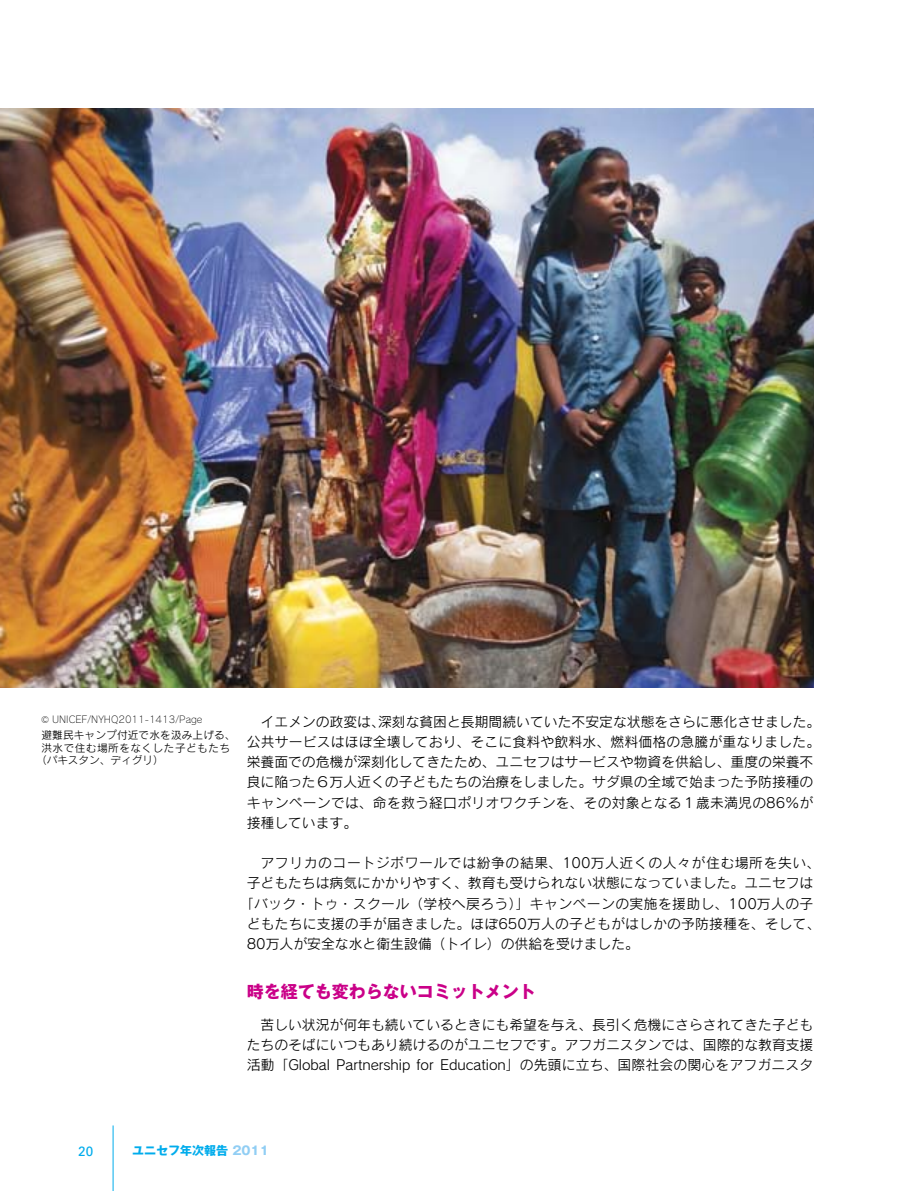
<style>
.page{position:relative;width:923px;height:1191px;background:#fff}
.page>*{position:absolute;margin:0;border:0;box-sizing:border-box;transform-origin:0 0}
.t1{font:700 16.95px "Gothic MB101 Pro";color:#ca0088}
.t2{font:13.8px/20.2px "Rodin Pro M";color:#000}
.t3{font:13.8px "Rodin Pro M";letter-spacing:.03em;color:#000}
.t4{font:13.8px "Rodin Pro M";letter-spacing:.045em;color:#000}
.t5{font:13.5px "Univers";color:#00acec}
.t6{font:700 12px "Gothic MB101 Pro";color:#00acec}
.t7{font:10.65px "Rodin Pro M";letter-spacing:.015em;color:#000}
.t8{font:10.65px "Rodin Pro M";letter-spacing:.045em;color:#000}
.t9{font:9.6px "Rodin Pro L";color:#000}
.s1{color:#91cef4}
</style>
<div class="page">
<img style="left:0;top:108px;width:813px;height:579px">
<hr style="left:113px;top:1125px;width:1px;height:66px;background:#00acec">
<p class="t9" style="left:41px;top:713px;width:162px">© UNICEF/NYHQ2011-1413/Page</p>
<p class="t7" style="left:41px;top:728px;width:196px">避難民キャンプ付近で水を汲み上げる、</p>
<p class="t8" style="left:41px;top:740px;width:190px">洪水で住む場所をなくした子どもたち</p>
<p class="t7" style="left:36px;top:753px;width:129px">（パキスタン、ディグリ）</p>
<p class="t2" style="left:247px;top:711px;width:575px;text-indent:14px">イエメンの政変は、深刻な貧困と長期間続いていた不安定な状態をさらに悪化させました。公共サービスはほぼ全壊しており、そこに食料や飲料水、燃料価格の急騰が重なりました。栄養面での危機が深刻化してきたため、ユニセフはサービスや物資を供給し、重度の栄養不良に陥った６万人近くの子どもたちの治療をしました。サダ県の全域で始まった予防接種のキャンペーンでは、命を救う経口ポリオワクチンを、その対象となる１歳未満児の86％が接種しています。</p>
<p class="t4" style="left:260px;top:854px;width:561px">アフリカのコートジボワールでは紛争の結果、100万人近くの人々が住む場所を失い、</p>
<p class="t2" style="left:247px;top:872px;width:568px">子どもたちは病気にかかりやすく、教育も受けられない状態になっていました。ユニセフは</p>
<p class="t3" style="left:240px;top:894px;width:575px">「バック・トゥ・スクール（学校へ戻ろう）」キャンペーンの実施を援助し、100万人の子</p>
<p class="t2" style="left:247px;top:913px;width:575px">どもたちに支援の手が届きました。ほぼ650万人の子どもがはしかの予防接種を、そして、</p>
<p class="t2" style="left:247px;top:933px;width:394px">80万人が安全な水と衛生設備（トイレ）の供給を受けました。</p>
<p class="t1" style="left:247px;top:977px;width:291px">時を経ても変わらないコミットメント</p>
<p class="t2" style="left:247px;top:1014px;width:568px;text-align:justify;text-indent:14px">苦しい状況が何年も続いているときにも希望を与え、長引く危機にさらされてきた子どもたちのそばにいつもあり続けるのがユニセフです。アフガニスタンでは、国際的な教育支援活動「Global Partnership for Education」の先頭に立ち、国際社会の関心をアフガニスタ</p>
<p class="t5" style="left:78px;top:1142px;width:17px">20</p>
<p class="t6" style="left:132px;top:1140px;width:138px">ユニセフ年次報告 <span class="s1">2011</span></p>
</div>
